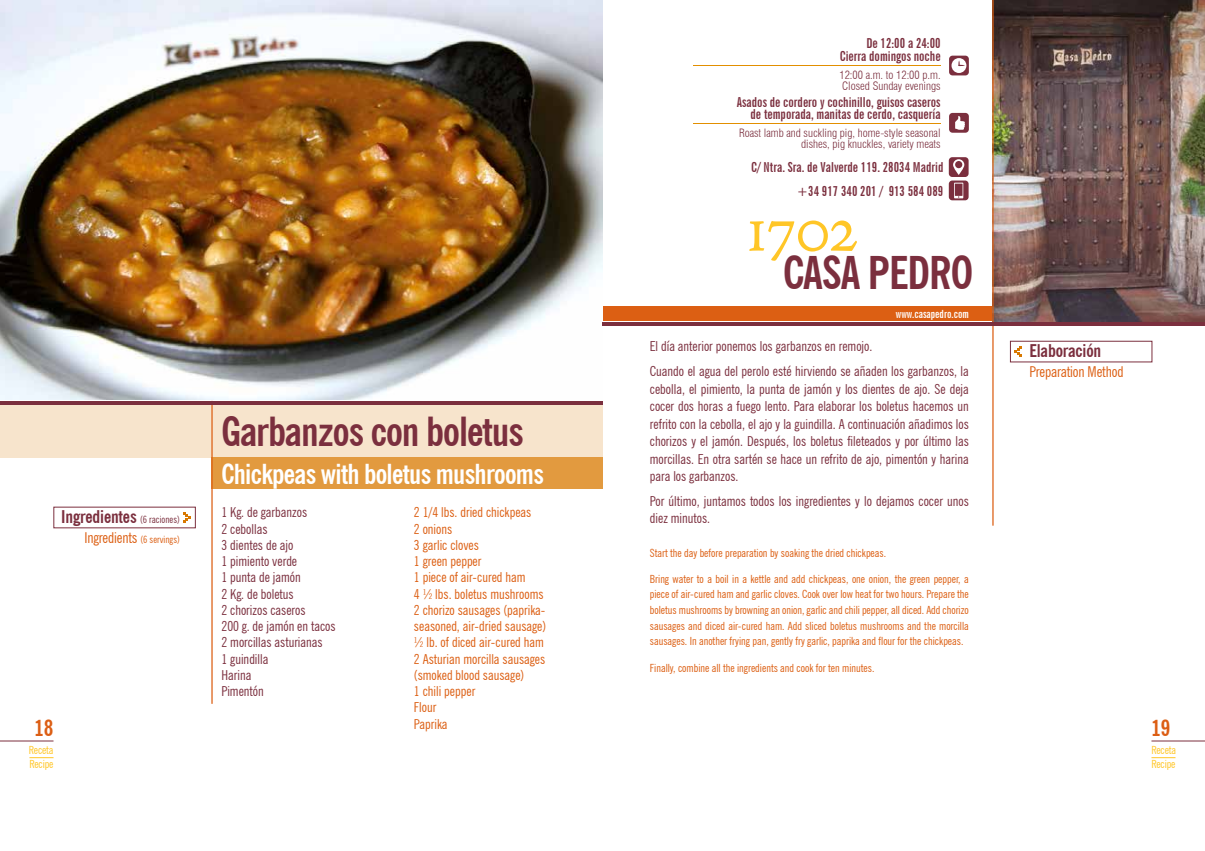
<style>
.page{position:relative;width:1205px;height:851px;background:#fff}
.page>*{position:absolute;margin:0;border:0;box-sizing:border-box;transform-origin:0 0}
.t1{font:75.62px "Adobe Jenson Regular SC";color:#ffc627}
.t2{font:700 condensed 45px "News Gothic BT";letter-spacing:-.025em;color:#7b2f3e}
.t3{font:700 condensed 40px "News Gothic BT";letter-spacing:-.025em;color:#7b2f3e}
.t4{font:700 condensed 27.5px "News Gothic BT";letter-spacing:-.025em;color:#fff}
.t5{font:700 condensed 22.5px "News Gothic BT";color:#dc5e14}
.t6{font:700 condensed 17.5px "News Gothic BT";letter-spacing:-.01em;color:#7b2f3e}
.t7{font:condensed 15px "News Gothic BT";letter-spacing:-.01em;color:#dc5f13}
.t8{font:condensed 13.75px/16.2px "News Gothic BT";color:#7b2f3e}
.t9{font:condensed 13.75px/16.2px "News Gothic BT";color:#dc5f13}
.t10{font:700 extra-condensed 13.75px/12.5px "News Gothic BT";color:#7b2f3e;text-align:right}
.t11{font:condensed 11.25px/15.6px "News Gothic BT";color:#dc5f13;text-align:justify}
.t12{font:300 condensed 11.25px/11.2px "Swiss 721 BT";color:#7b2f3e}
.t13{font:condensed 11.25px/13.8px "News Gothic BT";letter-spacing:-.01em;color:#ffc627}
.t14{font:700 extra-condensed 11.25px "News Gothic BT";color:#fff}
.s1{font-weight:400;font-size:10px}
.s2{font-size:10px}
</style>
<div class="page">
<hr style="left:0;top:740px;width:54px;height:1px;background:#7b2f3e">
<svg style="left:29px;top:757px;width:25px;height:1px"></svg>
<hr style="left:1151px;top:740px;width:54px;height:1px;background:#7b2f3e">
<svg style="left:1151px;top:757px;width:24px;height:1px"></svg>
<div style="left:602px;top:306px;width:390px;height:15px;background:#dc5f13"></div>
<img style="left:993px;top:0;width:212px;height:322px">
<svg style="left:184px;top:512px;width:6px;height:10px"></svg>
<hr style="left:992px;top:0;width:1px;height:525px;background:#dc5f13">
<div style="left:949px;top:157px;width:19px;height:20px;background:#7b2f3e;border-radius:3px"></div>
<svg style="left:953px;top:159px;width:11px;height:16px"></svg>
<div style="left:955px;top:161px;width:7px;height:7px;background:#7b2f3e;border-radius:50%"></div>
<svg style="left:949px;top:180px;width:19px;height:20px"></svg>
<svg style="left:954px;top:183px;width:9px;height:15px"></svg>
<div style="left:955px;top:183px;width:7px;height:13px;background:#7b2f3e"></div>
<div style="left:949px;top:113px;width:20px;height:20px;background:#7b2f3e;border-radius:3px"></div>
<svg style="left:955px;top:116px;width:10px;height:14px"></svg>
<hr style="left:693px;top:65px;width:248px;height:1px;background:#e28f00">
<div style="left:949px;top:56px;width:20px;height:19px;background:#7b2f3e;border-radius:3px"></div>
<div style="left:951px;top:58px;width:15px;height:15px;background:#fff;border-radius:50%"></div>
<svg style="left:958px;top:60px;width:7px;height:6px"></svg>
<hr style="left:693px;top:123px;width:248px;height:1px;background:#e28f00">
<div style="left:1010px;top:341px;width:142px;height:21px;border:1px solid #7b2f3e"></div>
<svg style="left:1015px;top:346px;width:6px;height:11px"></svg>
<div style="left:0;top:404px;width:602px;height:53px;background:#f7e4cc"></div>
<div style="left:211px;top:457px;width:391px;height:32px;background:#e29a3f"></div>
<img style="left:0;top:0;width:602px;height:400px">
<hr style="left:211px;top:401px;width:2px;height:302px;background:#dc5f13">
<hr style="left:602px;top:322px;width:603px;height:3px;background:#7b2f3e">
<hr style="left:0;top:401px;width:602px;height:3px;background:#7b2f3e">
<p class="t6" style="left:61px;top:506px;width:120px">Ingredientes <span class="s1">(6 raciones)</span></p>
<p class="t7" style="left:84px;top:528px;width:97px">Ingredients <span class="s2">(6 servings)</span></p>
<h3 class="t5" style="left:34px;top:714px;width:21px">18</h3>
<p class="t13" style="left:29px;top:743px;width:26px">Receta<br>Recipe</p>
<h3 class="t3" style="left:221px;top:407px;width:304px">Garbanzos con boletus</h3>
<h3 class="t4" style="left:221px;top:457px;width:324px">Chickpeas with boletus mushrooms</h3>
<p class="t8" style="left:221px;top:504px;width:116px">1 Kg. de garbanzos<br>2 cebollas<br>3 dientes de ajo<br>1 pimiento verde<br>1 punta de jamón<br>2 Kg. de boletus<br>2 chorizos caseros<br>200 g. de jamón en tacos<br>2 morcillas asturianas<br>1 guindilla<br>Harina<br>Pimentón</p>
<p class="t9" style="left:414px;top:504px;width:134px">2 1/4 lbs. dried chickpeas<br>2 onions<br>3 garlic cloves<br>1 green pepper<br>1 piece of air-cured ham<br>4 ½ lbs. boletus mushrooms<br>2 chorizo sausages (paprika&shy;seasoned, air-dried sausage) ½ lb. of diced air-cured ham<br>2 Asturian morcilla sausages (smoked blood sausage)<br>1 chili pepper<br>Flour<br>Paprika</p>
<p class="t10" style="left:840px;top:37px;width:102px">De 12:00 a 24:00<br>Cierra domingos noche</p>
<p class="t12" style="left:839px;top:69px;width:103px">12:00 a.m. to 12:00 p.m.<br>Closed Sunday evenings</p>
<p class="t10" style="left:737px;top:95px;width:205px">Asados de cordero y cochinillo, guisos caseros de temporada, manitas de cerdo, casquería</p>
<p class="t12" style="left:739px;top:127px;width:203px;text-align:right">Roast lamb and suckling pig, home-style seasonal dishes, pig knuckles, variety meats</p>
<p class="t10" style="left:751px;top:156px;width:194px;line-height:23.4px">C/ Ntra. Sra. de Valverde 119. 28034 Madrid +34 917 340 201 / 913 584 089</p>
<h1 class="t1" style="left:746px;top:188px;width:113px">1702</h1>
<h2 class="t2" style="left:783px;top:245px;width:192px">CASA PEDRO</h2>
<p class="t14" style="left:896px;top:307px;width:74px">www.casapedro.com</p>
<p class="t8" style="left:650px;top:334px;width:320px;line-height:24.6px">El día anterior ponemos los garbanzos en remojo.<br>Cuando el agua del perolo esté hirviendo se añaden los garbanzos, la</p>
<p class="t8" style="left:650px;top:379px;width:320px;line-height:17.5px;text-align:justify">cebolla, el pimiento, la punta de jamón y los dientes de ajo. Se deja cocer dos horas a fuego lento. Para elaborar los boletus hacemos un refrito con la cebolla, el ajo y la guindilla. A continuación añadimos los chorizos y el jamón. Después, los boletus fileteados y por último las morcillas. En otra sartén se hace un refrito de ajo, pimentón y harina para los garbanzos.</p>
<p class="t8" style="left:650px;top:492px;width:320px;line-height:17.5px">Por último, juntamos todos los ingredientes y lo dejamos cocer unos diez minutos.</p>
<p class="t11" style="left:650px;top:544px;width:238px">Start the day before preparation by soaking the dried chickpeas.</p>
<p class="t11" style="left:650px;top:571px;width:320px">Bring water to a boil in a kettle and add chickpeas, one onion, the green pepper, a piece of air-cured ham and garlic cloves. Cook over low heat for two hours. Prepare the boletus mushrooms by browning an onion, garlic and chili pepper, all diced. Add chorizo sausages and diced air-cured ham. Add sliced boletus mushrooms and the morcilla sausages. In another frying pan, gently fry garlic, paprika and flour for the chickpeas.</p>
<p class="t11" style="left:650px;top:659px;width:226px">Finally, combine all the ingredients and cook for ten minutes.</p>
<p class="t6" style="left:1029px;top:340px;width:73px">Elaboración</p>
<p class="t7" style="left:1029px;top:362px;width:96px">Preparation Method</p>
<h3 class="t5" style="left:1151px;top:714px;width:21px">19</h3>
<p class="t13" style="left:1151px;top:743px;width:26px">Receta<br>Recipe</p>
</div>
